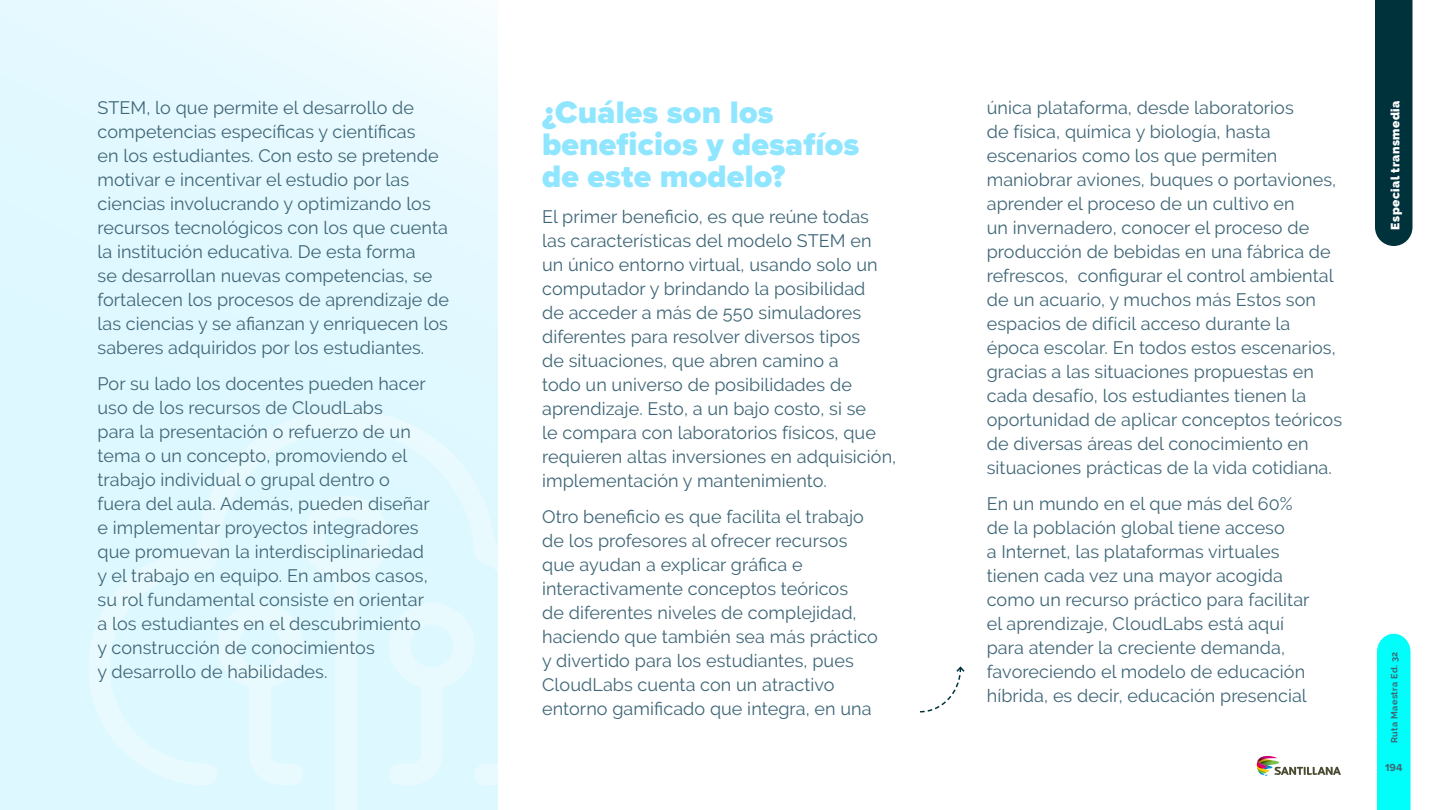
<style>
.page{position:relative;width:1440px;height:810px;background:#fff}
.page>*{position:absolute;margin:0;border:0;box-sizing:border-box;transform-origin:0 0}
.t1{font:900 32.25px/32.2px "Proxima Nova";letter-spacing:.005em;color:#90e6ff}
.t2{font:18px/24px "Raleway";letter-spacing:.005em;color:#3f6677}
.t3{font:900 12px "Raleway";letter-spacing:.04em;color:#fff}
.t4{font:700 10.65px "Proxima Nova";color:#3f6677}
.t5{font:700 9px "Raleway";letter-spacing:.04em;color:#3f6677}
</style>
<div class="page">
<div style="left:0;top:0;width:498px;height:810px;background:#def8ff"></div>
<svg style="left:89px;top:410px;width:390px;height:375px"></svg>
<svg style="left:299px;top:493px;width:199px;height:317px"></svg>
<svg style="left:386px;top:603px;width:92px;height:182px"></svg>
<svg style="left:214px;top:599px;width:89px;height:186px"></svg>
<div style="left:1377px;top:634px;width:34px;height:176px;background:#00fffa"></div>
<svg style="left:1256px;top:755px;width:85px;height:21px"></svg>
<div style="left:1375px;top:0;width:38px;height:246px;background:#00323c"></div>
<svg style="left:920px;top:666px;width:45px;height:47px"></svg>
<p class="t2" style="left:98px;top:96px;width:353px">STEM, lo que permite el desarrollo de competencias específicas y científicas<br>en los estudiantes. Con esto se pretende motivar e incentivar el estudio por las ciencias involucrando y optimizando los recursos tecnológicos con los que cuenta la institución educativa. De esta forma<br>se desarrollan nuevas competencias, se fortalecen los procesos de aprendizaje de las ciencias y se afianzan y enriquecen los saberes adquiridos por los estudiantes.</p>
<p class="t2" style="left:98px;top:372px;width:334px">Por su lado los docentes pueden hacer uso de los recursos de CloudLabs<br>para la presentación o refuerzo de un tema o un concepto, promoviendo el trabajo individual o grupal dentro o fuera del aula. Además, pueden diseñar e implementar proyectos integradores que promuevan la interdisciplinariedad y el trabajo en equipo. En ambos casos, su rol fundamental consiste en orientar a los estudiantes en el descubrimiento y construcción de conocimientos<br>y desarrollo de habilidades.</p>
<h1 class="t1" style="left:542px;top:96px;width:319px">¿Cuáles son los beneficios y desafíos de este modelo?</h1>
<p class="t2" style="left:542px;top:205px;width:356px">El primer beneficio, es que reúne todas las características del modelo STEM en un único entorno virtual, usando solo un computador y brindando la posibilidad<br>de acceder a más de 550 simuladores diferentes para resolver diversos tipos<br>de situaciones, que abren camino a<br>todo un universo de posibilidades de aprendizaje. Esto, a un bajo costo, si se<br>le compara con laboratorios físicos, que requieren altas inversiones en adquisición, implementación y mantenimiento.</p>
<p class="t2" style="left:542px;top:505px;width:337px">Otro beneficio es que facilita el trabajo de los profesores al ofrecer recursos que ayudan a explicar gráfica e interactivamente conceptos teóricos<br>de diferentes niveles de complejidad, haciendo que también sea más práctico y divertido para los estudiantes, pues CloudLabs cuenta con un atractivo entorno gamificado que integra, en una</p>
<p class="t2" style="left:987px;top:96px;width:357px">única plataforma, desde laboratorios<br>de física, química y biología, hasta escenarios como los que permiten maniobrar aviones, buques o portaviones, aprender el proceso de un cultivo en<br>un invernadero, conocer el proceso de producción de bebidas en una fábrica de refrescos, configurar el control ambiental de un acuario, y muchos más Estos son espacios de difícil acceso durante la época escolar. En todos estos escenarios, gracias a las situaciones propuestas en cada desafío, los estudiantes tienen la oportunidad de aplicar conceptos teóricos de diversas áreas del conocimiento en situaciones prácticas de la vida cotidiana.</p>
<p class="t2" style="left:987px;top:492px;width:324px">En un mundo en el que más del 60% de la población global tiene acceso<br>a Internet, las plataformas virtuales tienen cada vez una mayor acogida como un recurso práctico para facilitar el aprendizaje, CloudLabs está aquí para atender la creciente demanda, favoreciendo el modelo de educación híbrida, es decir, educación presencial</p>
<p class="t3" style="left:1388px;top:230px;width:130px;rotate:-90deg">Especial transmedia</p>
<p class="t5" style="left:1389px;top:743px;width:92px;rotate:-90deg">Ruta Maestra Ed. 32</p>
<p class="t4" style="left:1385px;top:759px;width:19px">194</p>
</div>
